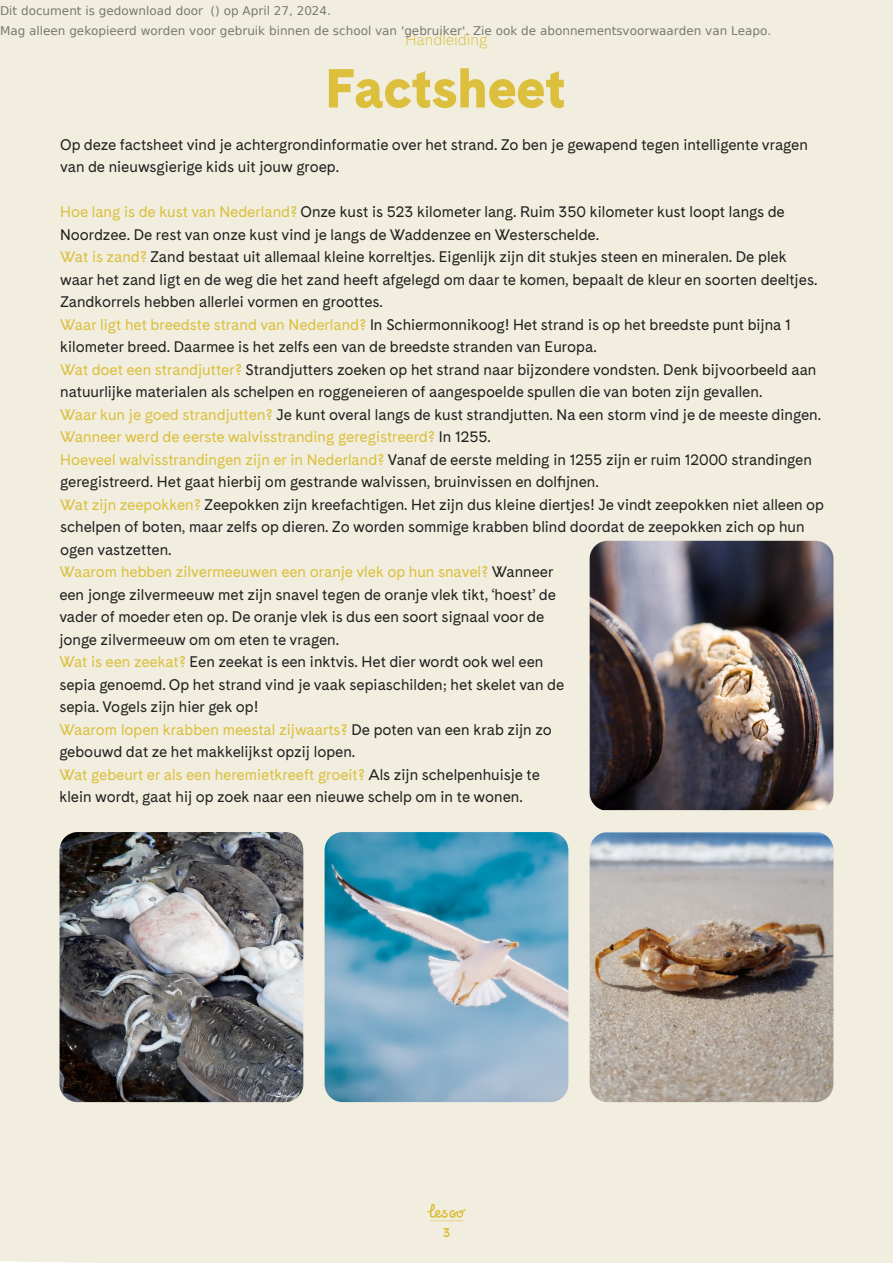
<style>
.page{position:relative;width:893px;height:1263px;background:#f1eedf}
.page>*{position:absolute;margin:0;border:0;box-sizing:border-box;transform-origin:0 0}
.t1{font:900 51px "Cadiz";color:#dbbf3d}
.t2{font:14.25px/22.5px "Cadiz";color:#231f20}
.t3{font:14.25px "Cadiz";color:#dbbf3d}
.t4{font:300 14.25px "Cadiz";color:#dbbf3d}
.t5{font:12px/20.4px "DejaVu Sans";color:rgb(0 0 0/.5)}
.t6{font:700 12px "Cadiz";color:#dbbf3d}
.s1{color:#dbbf3d}
.s2{color:#231f20}
</style>
<div class="page">
<img style="left:60px;top:832px;width:243px;height:270px">
<img style="left:590px;top:541px;width:243px;height:269px">
<img style="left:590px;top:832px;width:243px;height:270px">
<img style="left:325px;top:832px;width:243px;height:270px">
<svg style="left:427px;top:1204px;width:39px;height:18px"></svg>
<p class="t5" style="left:0;top:0;width:773px">Dit document is gedownload door () op April 27, 2024.<br>Mag alleen gekopieerd worden voor gebruik binnen de school van 'gebruiker'. Zie ook de abonnementsvoorwaarden van Leapo.</p>
<p class="t4" style="left:406px;top:30px;width:83px">Handleiding</p>
<p class="t1" style="left:325px;top:50px;width:242px">Factsheet</p>
<p class="t2" style="left:60px;top:133px;width:749px">Op deze factsheet vind je achtergrondinformatie over het strand. Zo ben je gewapend tegen intelligente vragen van de nieuwsgierige kids uit jouw groep.</p>
<p class="t2" style="left:60px;top:201px;width:726px"><span class="s1">Hoe lang is de kust van Nederland?</span> Onze kust is 523 kilometer lang. Ruim 350 kilometer kust loopt langs de<br>Noordzee. De rest van onze kust vind je langs de Waddenzee en Westerschelde.</p>
<p class="t2" style="left:60px;top:246px;width:759px"><span class="s1">Wat is zand?</span> Zand bestaat uit allemaal kleine korreltjes. Eigenlijk zijn dit stukjes steen en mineralen. De plek waar het zand ligt en de weg die het zand heeft afgelegd om daar te komen, bepaalt de kleur en soorten deeltjes.<br>Zandkorrels hebben allerlei vormen en groottes.</p>
<p class="t2" style="left:60px;top:313px;width:732px"><span class="s1">Waar ligt het breedste strand van Nederland?</span> In Schiermonnikoog! Het strand is op het breedste punt bijna 1 kilometer breed. Daarmee is het zelfs een van de breedste stranden van Europa.</p>
<p class="t2" style="left:60px;top:358px;width:758px"><span class="s1">Wat doet een strandjutter?</span> Strandjutters zoeken op het strand naar bijzondere vondsten. Denk bijvoorbeeld aan natuurlijke materialen als schelpen en roggeneieren of aangespoelde spullen die van boten zijn gevallen.</p>
<p class="t2" style="left:60px;top:403px;width:762px"><span class="s1">Waar kun je goed strandjutten?</span> Je kunt overal langs de kust strandjutten. Na een storm vind je de meeste dingen.</p>
<p class="t3" style="left:60px;top:427px;width:432px">Wanneer werd de eerste walvisstranding geregistreerd? <span class="s2">In 1255.</span></p>
<p class="t2" style="left:60px;top:448px;width:753px"><span class="s1">Hoeveel walvisstrandingen zijn er in Nederland?</span> Vanaf de eerste melding in 1255 zijn er ruim 12000 strandingen geregistreerd. Het gaat hierbij om gestrande walvissen, bruinvissen en dolfijnen.</p>
<p class="t2" style="left:60px;top:493px;width:765px"><span class="s1">Wat zijn zeepokken?</span> Zeepokken zijn kreefachtigen. Het zijn dus kleine diertjes! Je vindt zeepokken niet alleen op schelpen of boten, maar zelfs op dieren. Zo worden sommige krabben blind doordat de zeepokken zich op hun ogen vastzetten.</p>
<p class="t2" style="left:59px;top:561px;width:498px"><span class="s1">Waarom hebben zilvermeeuwen een oranje vlek op hun snavel?</span> Wanneer een jonge zilvermeeuw met zijn snavel tegen de oranje vlek tikt, ‘hoest’ de vader of moeder eten op. De oranje vlek is dus een soort signaal voor de jonge zilvermeeuw om om eten te vragen.</p>
<p class="t2" style="left:59px;top:651px;width:506px"><span class="s1">Wat is een zeekat?</span> Een zeekat is een inktvis. Het dier wordt ook wel een sepia genoemd. Op het strand vind je vaak sepiaschilden; het skelet van de sepia. Vogels zijn hier gek op!</p>
<p class="t2" style="left:59px;top:718px;width:494px"><span class="s1">Waarom lopen krabben meestal zijwaarts?</span> De poten van een krab zijn zo gebouwd dat ze het makkelijkst opzij lopen.</p>
<p class="t2" style="left:59px;top:763px;width:482px"><span class="s1">Wat gebeurt er als een heremietkreeft groeit?</span> Als zijn schelpenhuisje te klein wordt, gaat hij op zoek naar een nieuwe schelp om in te wonen.</p>
<p class="t6" style="left:443px;top:1224px;width:9px">3</p>
</div>
